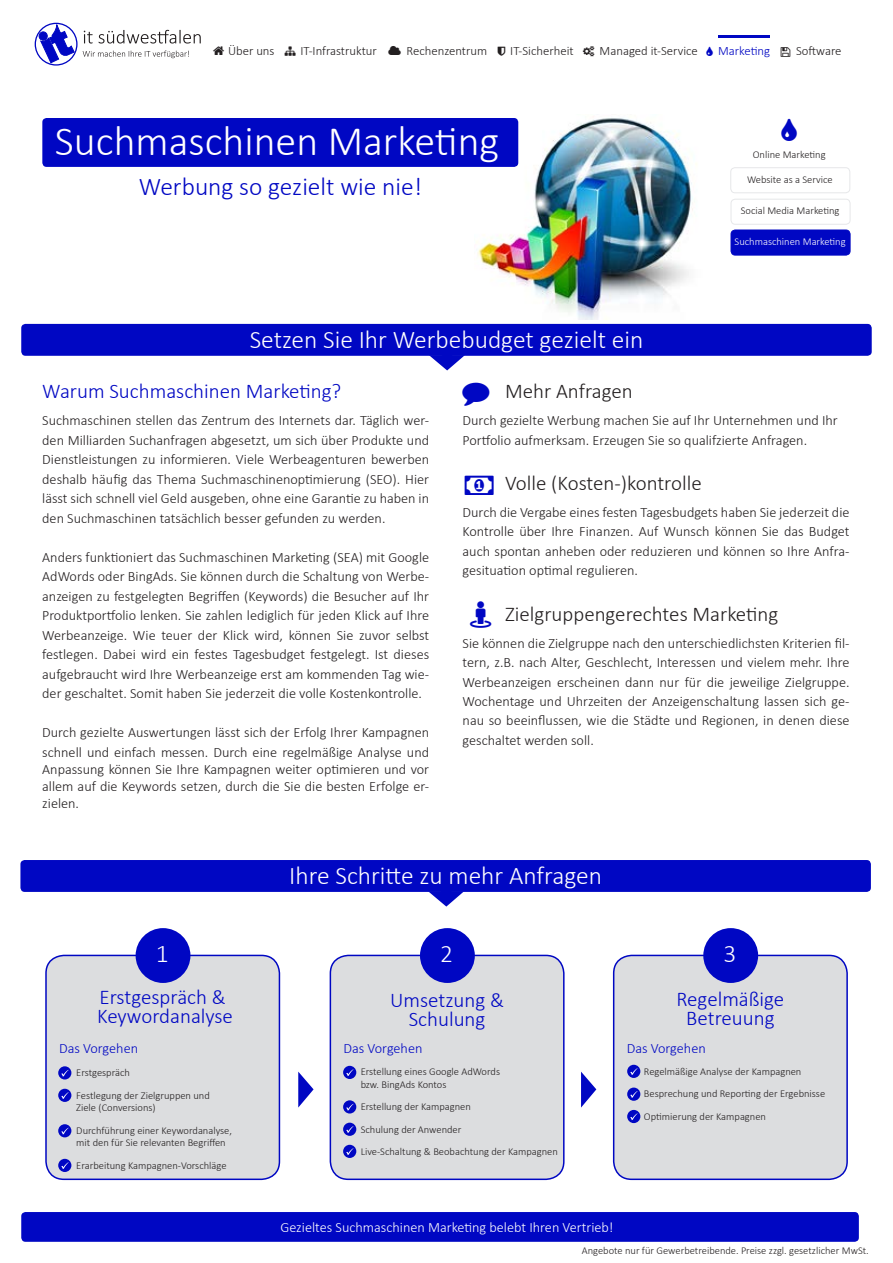
<style>
.page{position:relative;width:893px;height:1263px;background:#fff}
.page>*{position:absolute;margin:0;border:0;box-sizing:border-box;transform-origin:0 0}
.t1{font:300 42px "Calibri";color:#fff}
.t2{font:300 25.5px "Calibri";color:#fff}
.t3{font:300 25.5px "Calibri";color:#0007c3}
.t4{font:300 21px/19.5px "Calibri";color:#0007c3;text-align:center}
.t5{font:300 21px "Calibri";color:#231f20}
.t6{font:300 14.25px/19.5px "Calibri";color:#231f20;text-align:justify}
.t7{font:300 14.25px "Calibri";color:#fff}
.t8{font:300 14.25px "Calibri";color:#0007c3}
.t9{font:300 12.75px "Calibri";color:#231f20}
.t10{font:300 12.75px "Calibri";color:#0007c3}
.t11{font:300 10.5px/22.5px "Calibri";color:#231f20}
.t12{font:300 10.5px "Calibri";color:#fff}
</style>
<div class="page">
<div style="left:35px;top:23px;width:43px;height:43px;border:1px solid #0007c3;border-radius:50%"></div>
<div style="left:39px;top:32px;width:8px;height:8px;border:1px solid #0007c3;border-radius:50%"></div>
<svg style="left:41px;top:24px;width:33px;height:39px"></svg>
<svg style="left:83px;top:51px;width:106px;height:7px"></svg>
<svg style="left:84px;top:30px;width:117px;height:14px"></svg>
<img style="left:477px;top:118px;width:220px;height:201px">
<div style="left:21px;top:1212px;width:838px;height:30px;background:#0007c3;border-radius:4px"></div>
<div style="left:42px;top:118px;width:476px;height:49px;background:#0007c3;border-radius:4px"></div>
<div style="left:730px;top:167px;width:120px;height:26px;border:1px solid #e6e7e9;border-radius:4px"></div>
<div style="left:731px;top:230px;width:119px;height:25px;background:#0007c3;border-radius:4px"></div>
<div style="left:731px;top:230px;width:119px;height:25px;border:1px solid #0007c3;border-radius:4px"></div>
<div style="left:731px;top:199px;width:119px;height:26px;border:1px solid #e6e7e9;border-radius:4px"></div>
<div style="left:21px;top:324px;width:851px;height:32px;background:#0007c3;border-radius:4px"></div>
<svg style="left:429px;top:355px;width:36px;height:15px"></svg>
<div style="left:46px;top:955px;width:233px;height:224px;background:#dcdddf;border-radius:18px"></div>
<div style="left:45px;top:955px;width:235px;height:225px;border:2px solid #0007c3;border-radius:18px"></div>
<svg style="left:58px;top:1066px;width:13px;height:13px"></svg>
<svg style="left:61px;top:1070px;width:8px;height:7px"></svg>
<div style="left:58px;top:1089px;width:13px;height:13px;background:#0007c3;border-radius:50%"></div>
<svg style="left:61px;top:1092px;width:8px;height:7px"></svg>
<div style="left:136px;top:928px;width:54px;height:55px;background:#0007c3;border-radius:50%"></div>
<div style="left:330px;top:955px;width:234px;height:224px;background:#dcdddf;border-radius:18px"></div>
<div style="left:330px;top:955px;width:235px;height:225px;border:2px solid #0007c3;border-radius:18px"></div>
<div style="left:420px;top:928px;width:55px;height:55px;background:#0007c3;border-radius:50%"></div>
<div style="left:614px;top:955px;width:233px;height:224px;background:#dcdddf;border-radius:18px"></div>
<div style="left:613px;top:955px;width:235px;height:225px;border:2px solid #0007c3;border-radius:18px"></div>
<div style="left:703px;top:928px;width:55px;height:55px;background:#0007c3;border-radius:50%"></div>
<svg style="left:58px;top:1124px;width:13px;height:13px"></svg>
<svg style="left:61px;top:1128px;width:8px;height:6px"></svg>
<div style="left:343px;top:1066px;width:13px;height:13px;background:#0007c3;border-radius:50%"></div>
<svg style="left:346px;top:1069px;width:7px;height:7px"></svg>
<svg style="left:343px;top:1100px;width:13px;height:13px"></svg>
<svg style="left:346px;top:1104px;width:7px;height:7px"></svg>
<div style="left:343px;top:1123px;width:13px;height:13px;background:#0007c3;border-radius:50%"></div>
<svg style="left:346px;top:1126px;width:7px;height:7px"></svg>
<div style="left:343px;top:1145px;width:13px;height:13px;background:#0007c3;border-radius:50%"></div>
<svg style="left:346px;top:1148px;width:7px;height:7px"></svg>
<div style="left:627px;top:1065px;width:13px;height:13px;background:#0007c3;border-radius:50%"></div>
<svg style="left:630px;top:1068px;width:8px;height:7px"></svg>
<svg style="left:627px;top:1087px;width:13px;height:14px"></svg>
<svg style="left:630px;top:1091px;width:8px;height:7px"></svg>
<svg style="left:298px;top:1071px;width:16px;height:36px"></svg>
<svg style="left:581px;top:1071px;width:15px;height:36px"></svg>
<div style="left:20px;top:860px;width:851px;height:32px;background:#0007c3;border-radius:4px"></div>
<svg style="left:428px;top:891px;width:35px;height:15px"></svg>
<div style="left:627px;top:1110px;width:13px;height:13px;background:#0007c3;border-radius:50%"></div>
<svg style="left:630px;top:1113px;width:8px;height:7px"></svg>
<div style="left:58px;top:1159px;width:13px;height:13px;background:#0007c3;border-radius:50%"></div>
<svg style="left:61px;top:1162px;width:8px;height:7px"></svg>
<hr style="left:719px;top:35px;width:51px;height:3px;background:#0007c3">
<p class="t9" style="left:228px;top:43px;width:150px">Über uns ➔ IT-Infrastruktur</p>
<p class="t9" style="left:407px;top:43px;width:82px">Rechenzentrum</p>
<p class="t9" style="left:510px;top:43px;width:65px">IT-Sicherheit</p>
<p class="t9" style="left:600px;top:43px;width:100px">Managed it-Service</p>
<p class="t10" style="left:718px;top:43px;width:54px">Marketing</p>
<p class="t9" style="left:796px;top:43px;width:47px">Software</p>
<h1 class="t1" style="left:55px;top:115px;width:446px">Suchmaschinen Marketing</h1>
<h2 class="t3" style="left:139px;top:170px;width:285px">Werbung so gezielt wie nie!</h2>
<h2 class="t2" style="left:250px;top:324px;width:395px">Setzen Sie Ihr Werbebudget gezielt ein</h2>
<p class="t11" style="left:753px;top:143px;width:74px">Online Marketing</p>
<p class="t11" style="left:747px;top:168px;width:87px">Website as a Service</p>
<p class="t11" style="left:741px;top:199px;width:100px">Social Media Marketing</p>
<p class="t12" style="left:735px;top:235px;width:113px">Suchmaschinen Marketing</p>
<h3 class="t4" style="left:42px;top:382px;width:301px">Warum Suchmaschinen Marketing?</h3>
<p class="t6" style="left:42px;top:411px;width:388px">Suchmaschinen stellen das Zentrum des Internets dar. Täglich wer&shy;den Milliarden Suchanfragen abgesetzt, um sich über Produkte und Dienstleistungen zu informieren. Viele Werbeagenturen bewerben deshalb häufig das Thema Suchmaschinenoptimierung (SEO). Hier lässt sich schnell viel Geld ausgeben, ohne eine Garantie zu haben in den Suchmaschinen tatsächlich besser gefunden zu werden.</p>
<p class="t6" style="left:42px;top:547px;width:388px">Anders funktioniert das Suchmaschinen Marketing (SEA) mit Google AdWords oder BingAds. Sie können durch die Schaltung von Werbe&shy;anzeigen zu festgelegten Begriffen (Keywords) die Besucher auf Ihr Produktportfolio lenken. Sie zahlen lediglich für jeden Klick auf Ihre Werbeanzeige. Wie teuer der Klick wird, können Sie zuvor selbst festlegen. Dabei wird ein festes Tagesbudget festgelegt. Ist dieses aufgebraucht wird Ihre Werbeanzeige erst am kommenden Tag wie&shy;der geschaltet. Somit haben Sie jederzeit die volle Kostenkontrolle.</p>
<p class="t6" style="left:42px;top:723px;width:388px">Durch gezielte Auswertungen lässt sich der Erfolg Ihrer Kampagnen schnell und einfach messen. Durch eine regelmäßige Analyse und</p>
<p class="t6" style="left:42px;top:761px;width:388px;line-height:17.1px">Anpassung können Sie Ihre Kampagnen weiter optimieren und vor allem auf die Keywords setzen, durch die Sie die besten Erfolge er&shy;zielen.</p>
<h3 class="t5" style="left:505px;top:378px;width:129px">Mehr Anfragen</h3>
<p class="t6" style="left:463px;top:411px;width:377px">Durch gezielte Werbung machen Sie auf Ihr Unternehmen und Ihr<br>Portfolio aufmerksam. Erzeugen Sie so qualifzierte Anfragen.</p>
<h3 class="t5" style="left:505px;top:470px;width:198px">Volle (Kosten-)kontrolle</h3>
<p class="t6" style="left:463px;top:502px;width:388px">Durch die Vergabe eines festen Tagesbudgets haben Sie jederzeit die Kontrolle über Ihre Finanzen. Auf Wunsch können Sie das Budget auch spontan anheben oder reduzieren und können so Ihre Anfra&shy;gesituation optimal regulieren.</p>
<h3 class="t5" style="left:505px;top:600px;width:275px">Zielgruppengerechtes Marketing</h3>
<p class="t6" style="left:463px;top:633px;width:388px">Sie können die Zielgruppe nach den unterschiedlichsten Kriterien fil&shy;tern, z.B. nach Alter, Geschlecht, Interessen und vielem mehr. Ihre Werbeanzeigen erscheinen dann nur für die jeweilige Zielgruppe.<br>Wochentage und Uhrzeiten der Anzeigenschaltung lassen sich ge&shy;nau so beeinflussen, wie die Städte und Regionen, in denen diese geschaltet werden soll.</p>
<h2 class="t2" style="left:289px;top:860px;width:314px">Ihre Schritte zu mehr Anfragen</h2>
<h2 class="t2" style="left:156px;top:938px;width:14px">1</h2>
<h2 class="t2" style="left:440px;top:938px;width:14px">2</h2>
<h2 class="t2" style="left:723px;top:938px;width:14px">3</h2>
<h3 class="t4" style="left:97px;top:987px;width:137px;text-align:left">Erstgespräch &amp;<br>Keywordanalyse</h3>
<p class="t8" style="left:59px;top:1039px;width:81px">Das Vorgehen</p>
<p class="t11" style="left:76px;top:1061px;width:135px">Erstgespräch<br>Festlegung der Zielgruppen und</p>
<p class="t11" style="left:76px;top:1096px;width:157px">Ziele (Conversions)<br>Durchführung einer Keywordanalyse,</p>
<p class="t11" style="left:76px;top:1131px;width:152px">mit den für Sie relevanten Begriffen<br>Erarbeitung Kampagnen-Vorschläge</p>
<h3 class="t4" style="left:390px;top:990px;width:115px">Umsetzung &amp;<br>Schulung</h3>
<p class="t11" style="left:361px;top:1065px;width:141px;line-height:12.6px">Erstellung eines Google AdWords bzw. BingAds Kontos</p>
<p class="t11" style="left:361px;top:1095px;width:199px">Erstellung der Kampagnen<br>Schulung der Anwender<br>Live-Schaltung &amp; Beobachtung der Kampagnen</p>
<p class="t8" style="left:343px;top:1039px;width:81px">Das Vorgehen</p>
<h3 class="t4" style="left:676px;top:989px;width:109px">Regelmäßige<br>Betreuung</h3>
<p class="t11" style="left:644px;top:1060px;width:183px">Regelmäßige Analyse der Kampagnen<br>Besprechung und Reporting der Ergebnisse<br>Optimierung der Kampagnen</p>
<p class="t8" style="left:627px;top:1039px;width:81px">Das Vorgehen</p>
<p class="t7" style="left:280px;top:1218px;width:335px">Gezieltes Suchmaschinen Marketing belebt Ihren Vertrieb!</p>
<p class="t11" style="left:582px;top:1239px;width:288px">Angebote nur für Gewerbetreibende. Preise zzgl. gesetzlicher MwSt.</p>
</div>
